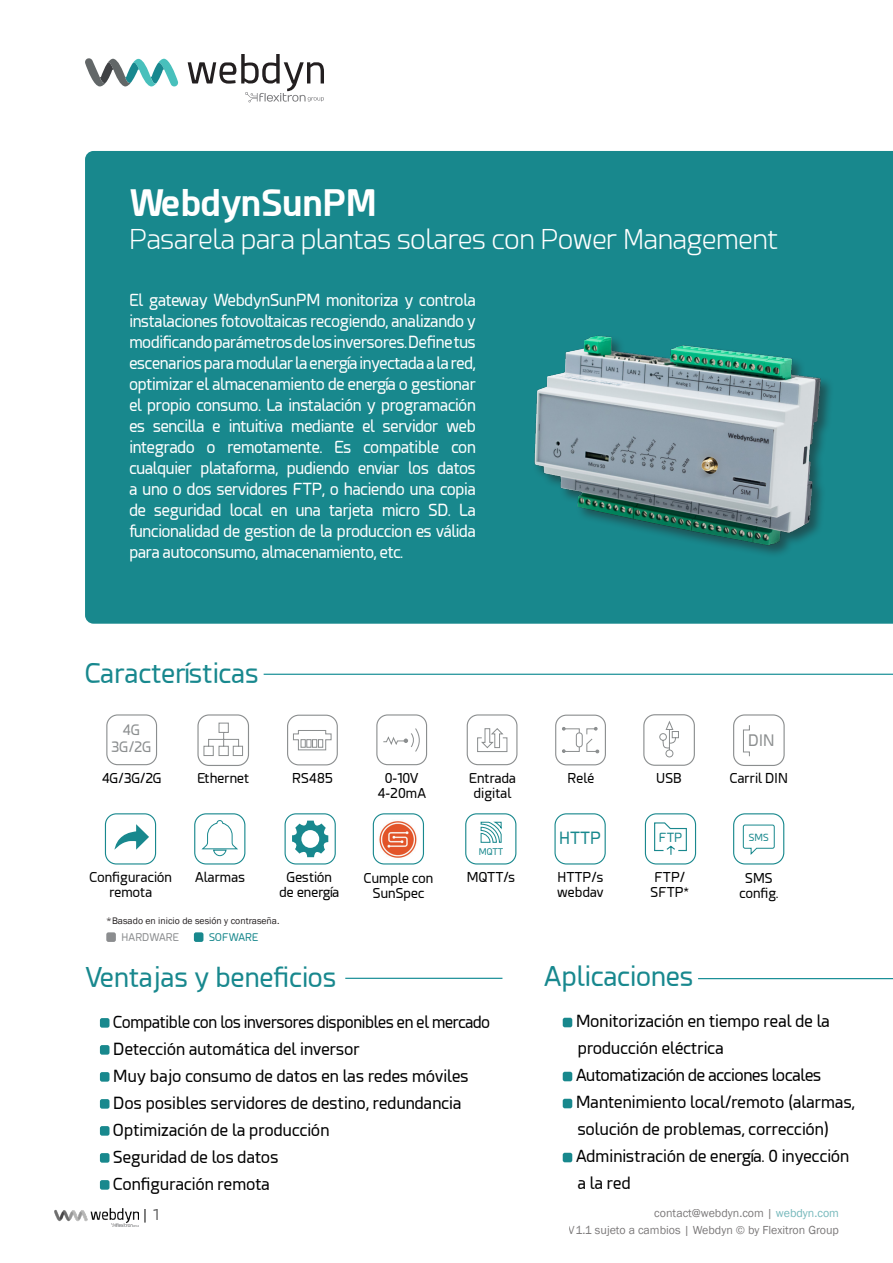
<style>
.page{position:relative;width:893px;height:1263px;background:#fff}
.page>*{position:absolute;margin:0;border:0;box-sizing:border-box;transform-origin:0 0}
.t1{font:700 36px "Esphimere";color:#fff}
.t2{font:27px "Esphimere";color:#18888e}
.t3{font:300 27px "Esphimere";color:#fff}
.t4{font:16.65px "Esphimere";color:#18888d}
.t5{font:16.5px/21px "Esphimere";letter-spacing:-.02em;color:#fff;text-align:justify}
.t6{font:16.5px/27px "Esphimere";color:#000001}
.t7{font:16.5px "Esphimere";letter-spacing:-.02em;color:#000001;scale:.96 1}
.t8{font:16.5px "Esphimere";letter-spacing:-.02em;color:#000001}
.t9{font:15.6px "Esphimere";color:#8b8e8f}
.t10{font:15px "Esphimere";color:#000002}
.t11{font:14.25px/17px "Esphimere";color:#8b8e8f;text-align:center}
.t12{font:13.5px/15px "Esphimere";color:#000001;text-align:center}
.t13{font:12.45px "Esphimere";color:#1a888e}
.t14{font:12px/16.5px "Franklin Gothic";color:#231f20;text-align:right}
.t15{font:10.5px "Esphimere";color:#8b8d8f}
.t16{font:10.5px "Esphimere";color:#18888d}
.t17{font:9.75px "Franklin Gothic";color:#231f20}
.t18{font:9.75px "Esphimere";color:#18888d}
.t19{font:9.15px "Esphimere";color:#18888d}
.s1{color:#18888d}
</style>
<div class="page">
<svg style="left:145px;top:1209px;width:1px;height:13px"></svg>
<img style="left:54px;top:1209px;width:85px;height:17px">
<div style="left:85px;top:151px;width:808px;height:473px;background:#18888d"></div>
<div style="left:106px;top:932px;width:10px;height:10px;background:#8b8d8f;border-radius:2px"></div>
<div style="left:194px;top:932px;width:9px;height:10px;background:#18888d;border-radius:2px"></div>
<hr style="left:345px;top:978px;width:157px;height:1px;background:#06868f">
<hr style="left:698px;top:978px;width:195px;height:1px;background:#06868f">
<div style="left:555px;top:715px;width:51px;height:50px;border:1px solid #8b8e8f;border-radius:11px"></div>
<svg style="left:562px;top:727px;width:37px;height:26px"></svg>
<div style="left:576px;top:733px;width:6px;height:14px;background:#fff;border-radius:3px"></div>
<div style="left:576px;top:732px;width:7px;height:15px;border:1px solid #8b8e8f;border-radius:3px"></div>
<svg style="left:659px;top:721px;width:20px;height:37px"></svg>
<div style="left:643px;top:714px;width:52px;height:52px;border:1px solid #8b8e8f;border-radius:11px"></div>
<div style="left:100px;top:1018px;width:9px;height:10px;background:#18888d;border-radius:2px"></div>
<div style="left:100px;top:1045px;width:9px;height:10px;background:#18888d;border-radius:2px"></div>
<div style="left:100px;top:1072px;width:9px;height:10px;background:#18888d;border-radius:2px"></div>
<div style="left:100px;top:1099px;width:9px;height:10px;background:#18888d;border-radius:2px"></div>
<div style="left:100px;top:1126px;width:9px;height:10px;background:#18888d;border-radius:2px"></div>
<div style="left:100px;top:1153px;width:9px;height:10px;background:#18888d;border-radius:2px"></div>
<div style="left:100px;top:1180px;width:9px;height:10px;background:#18888d;border-radius:2px"></div>
<div style="left:563px;top:1018px;width:9px;height:9px;background:#18888d;border-radius:2px"></div>
<div style="left:563px;top:1072px;width:9px;height:9px;background:#18888d;border-radius:2px"></div>
<div style="left:563px;top:1099px;width:9px;height:9px;background:#18888d;border-radius:2px"></div>
<div style="left:563px;top:1153px;width:9px;height:9px;background:#18888d;border-radius:2px"></div>
<div style="left:467px;top:714px;width:50px;height:51px;border:1px solid #8b8e8f;border-radius:11px"></div>
<svg style="left:477px;top:728px;width:31px;height:24px"></svg>
<hr style="left:264px;top:674px;width:629px;height:1px;background:#06868f">
<img style="left:520px;top:325px;width:315px;height:231px">
<div style="left:105px;top:813px;width:51px;height:51px;border:1px solid #18888e;border-radius:11px"></div>
<svg style="left:115px;top:824px;width:34px;height:26px"></svg>
<div style="left:194px;top:813px;width:51px;height:51px;border:1px solid #18888e;border-radius:11px"></div>
<svg style="left:201px;top:820px;width:37px;height:36px"></svg>
<div style="left:285px;top:813px;width:51px;height:51px;border:1px solid #18888e;border-radius:11px"></div>
<svg style="left:292px;top:821px;width:36px;height:36px"></svg>
<svg style="left:373px;top:813px;width:51px;height:51px"></svg>
<img style="left:378px;top:820px;width:39px;height:39px">
<div style="left:287px;top:715px;width:51px;height:50px;border:1px solid #8b8e8f;border-radius:11px"></div>
<svg style="left:293px;top:730px;width:39px;height:21px"></svg>
<div style="left:106px;top:714px;width:51px;height:51px;border:1px solid #8b8e8f;border-radius:11px"></div>
<div style="left:197px;top:714px;width:52px;height:52px;border:1px solid #8b8e8f;border-radius:11px"></div>
<svg style="left:203px;top:722px;width:40px;height:34px"></svg>
<div style="left:733px;top:714px;width:52px;height:52px;border:1px solid #8b8e8f;border-radius:11px"></div>
<svg style="left:743px;top:725px;width:7px;height:32px"></svg>
<svg style="left:188px;top:54px;width:136px;height:48px"></svg>
<svg style="left:85px;top:58px;width:94px;height:28px"></svg>
<div style="left:465px;top:813px;width:51px;height:51px;border:1px solid #18888d;border-radius:11px"></div>
<svg style="left:480px;top:821px;width:22px;height:22px"></svg>
<div style="left:554px;top:813px;width:52px;height:51px;border:1px solid #18888d;border-radius:11px"></div>
<svg style="left:645px;top:813px;width:51px;height:51px"></svg>
<div style="left:733px;top:813px;width:51px;height:51px;border:1px solid #18888d;border-radius:11px"></div>
<svg style="left:742px;top:824px;width:33px;height:31px"></svg>
<div style="left:376px;top:714px;width:51px;height:51px;border:1px solid #8b8e8f;border-radius:11px"></div>
<svg style="left:383px;top:728px;width:37px;height:24px"></svg>
<p class="t1" style="left:129px;top:181px;width:249px">WebdynSunPM</p>
<p class="t3" style="left:129px;top:224px;width:650px">Pasarela para plantas solares con Power Management</p>
<p class="t5" style="left:129px;top:290px;width:348px">El gateway WebdynSunPM monitoriza y controla instalaciones fotovoltaicas recogiendo, analizando y modificando parámetros de los inversores. Define tus escenarios para modular la energía inyectada a la red, optimizar el almacenamiento de energía o gestionar el propio consumo. La instalación y programación es sencilla e intuitiva mediante el servidor web integrado o remotamente. Es compatible con cualquier plataforma, pudiendo enviar los datos a uno o dos servidores FTP, o haciendo una copia de seguridad local en una tarjeta micro SD. La funcionalidad de gestion de la produccion es válida para autoconsumo, almacenamiento, etc.</p>
<p class="t2" style="left:85px;top:658px;width:175px">Características</p>
<p class="t11" style="left:111px;top:722px;width:42px">4G<br>3G/2G</p>
<p class="t9" style="left:748px;top:732px;width:28px">DIN</p>
<p class="t12" style="left:102px;top:771px;width:62px">4G/3G/2G</p>
<p class="t12" style="left:385px;top:771px;width:35px">0-10V</p>
<p class="t12" style="left:378px;top:786px;width:50px">4-20mA</p>
<p class="t12" style="left:567px;top:771px;width:28px">Relé</p>
<p class="t12" style="left:656px;top:771px;width:27px">USB</p>
<p class="t12" style="left:197px;top:771px;width:53px">Ethernet</p>
<p class="t12" style="left:292px;top:771px;width:42px">RS485</p>
<p class="t12" style="left:730px;top:771px;width:60px">Carril DIN</p>
<p class="t12" style="left:469px;top:771px;width:48px">Entrada digital</p>
<p class="t19" style="left:479px;top:847px;width:26px">MQTT</p>
<p class="t4" style="left:559px;top:829px;width:44px">HTTP</p>
<p class="t13" style="left:659px;top:831px;width:25px">FTP</p>
<p class="t18" style="left:749px;top:831px;width:21px">SMS</p>
<p class="t12" style="left:90px;top:870px;width:84px">Configuración remota</p>
<p class="t12" style="left:195px;top:870px;width:51px">Alarmas</p>
<p class="t12" style="left:280px;top:870px;width:61px">Gestión de energía</p>
<p class="t17" style="left:106px;top:915px;width:175px">*Basado en inicio de sesión y contraseña.</p>
<p class="t12" style="left:364px;top:870px;width:71px">Cumple con<br>SunSpec</p>
<p class="t12" style="left:467px;top:870px;width:50px">MQTT/s</p>
<p class="t12" style="left:557px;top:870px;width:47px">HTTP/s</p>
<p class="t12" style="left:557px;top:885px;width:48px">webdav</p>
<p class="t12" style="left:654px;top:870px;width:32px">FTP/</p>
<p class="t12" style="left:651px;top:885px;width:40px">SFTP*</p>
<p class="t12" style="left:745px;top:870px;width:29px">SMS</p>
<p class="t12" style="left:739px;top:885px;width:41px">config.</p>
<p class="t15" style="left:122px;top:931px;width:59px">HARDWARE</p>
<p class="t16" style="left:209px;top:931px;width:51px">SOFWARE</p>
<p class="t2" style="left:85px;top:962px;width:253px">Ventajas y beneficios</p>
<p class="t2" style="left:544px;top:961px;width:151px">Aplicaciones</p>
<p class="t7" style="left:113px;top:1012px;width:394px">Compatible con los inversores disponibles en el mercado</p>
<p class="t6" style="left:113px;top:1035px;width:248px">Detección automática del inversor</p>
<p class="t6" style="left:113px;top:1062px;width:357px">Muy bajo consumo de datos en las redes móviles</p>
<p class="t6" style="left:113px;top:1089px;width:350px">Dos posibles servidores de destino, redundancia</p>
<p class="t6" style="left:113px;top:1116px;width:218px">Optimización de la producción</p>
<p class="t6" style="left:113px;top:1143px;width:167px">Seguridad de los datos</p>
<p class="t6" style="left:113px;top:1170px;width:158px">Configuración remota</p>
<p class="t6" style="left:576px;top:1008px;width:255px">Monitorización en tiempo real de la producción eléctrica</p>
<p class="t8" style="left:576px;top:1066px;width:247px">Automatización de acciones locales</p>
<p class="t6" style="left:576px;top:1089px;width:280px">Mantenimiento local/remoto (alarmas, solución de problemas, corrección)</p>
<p class="t6" style="left:576px;top:1143px;width:275px">Administración de energía. 0 inyección a la red</p>
<p class="t10" style="left:152px;top:1206px;width:7px">1</p>
<p class="t14" style="left:569px;top:1205px;width:272px">contact@webdyn.com | <span class="s1">webdyn.com<br></span>V1.1 sujeto a cambios | Webdyn © by Flexitron Group</p>
</div>
